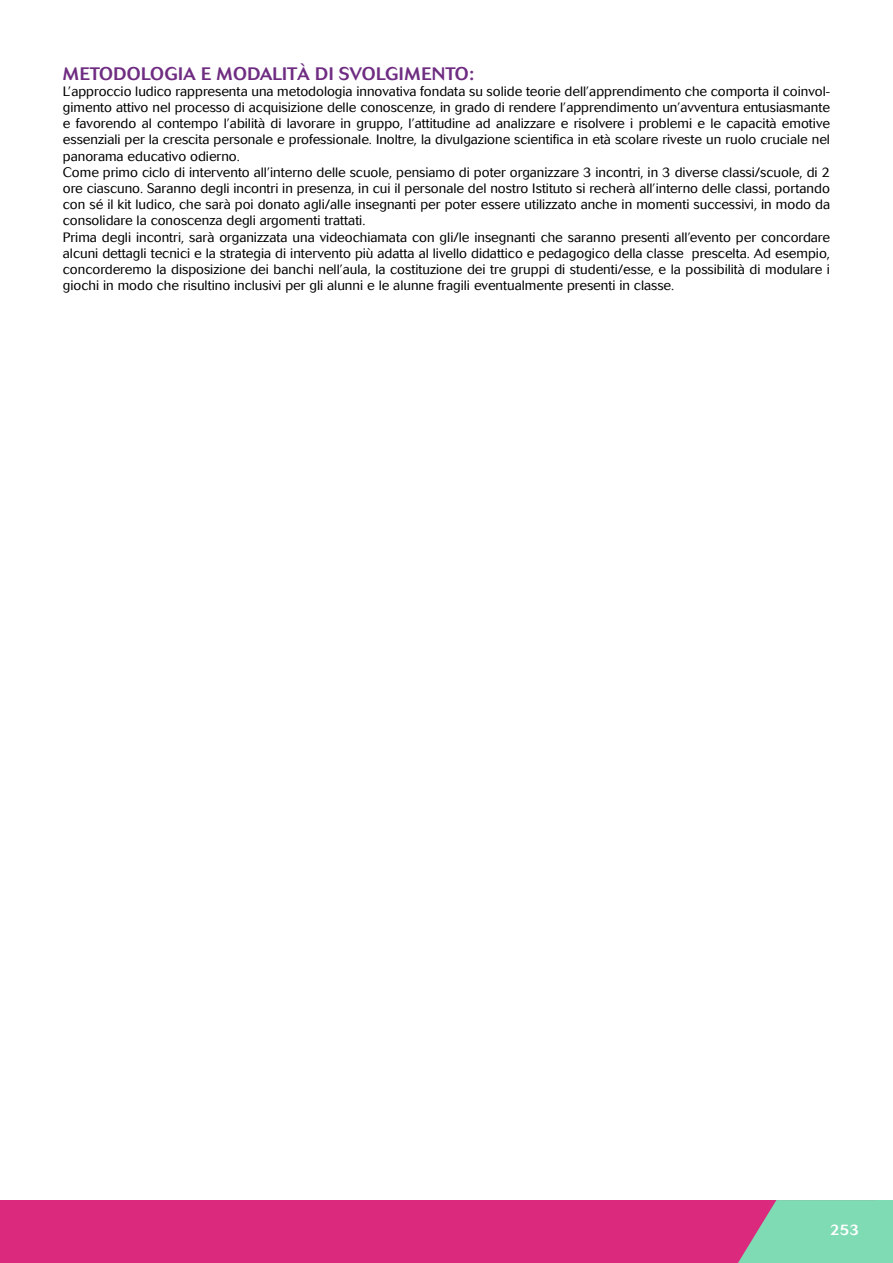
<style>
.page{position:relative;width:893px;height:1263px;background:#fff}
.page>*{position:absolute;margin:0;border:0;box-sizing:border-box;transform-origin:0 0}
.t1{font:500 18px "Cosmos";letter-spacing:.01em;color:#6f2d82}
.t2{font:500 15px "Cosmos";color:#fff}
.t3{font:300 13.5px/16.2px "Cosmos";color:#000}
</style>
<div class="page">
<div style="left:0;top:1200px;width:893px;height:63px;background:#db297d"></div>
<svg style="left:738px;top:1200px;width:139px;height:63px"></svg>
<div style="left:877px;top:1200px;width:16px;height:63px;background:#7edbb3"></div>
<h1 class="t1" style="left:63px;top:63px;width:412px">METODOLOGIA E MODALITÀ DI SVOLGIMENTO:</h1>
<p class="t3" style="left:63px;top:83px;width:769px">L’approccio ludico rappresenta una metodologia innovativa fondata su solide teorie dell’apprendimento che comporta il coinvol&shy;gimento attivo nel processo di acquisizione delle conoscenze, in grado di rendere l’apprendimento un’avventura entusiasmante e favorendo al contempo l’abilità di lavorare in gruppo, l’attitudine ad analizzare e risolvere i problemi e le capacità emotive essenziali per la crescita personale e professionale. Inoltre, la divulgazione scientifica in età scolare riveste un ruolo cruciale nel panorama educativo odierno.<br>Come primo ciclo di intervento all’interno delle scuole, pensiamo di poter organizzare 3 incontri, in 3 diverse classi/scuole, di 2 ore ciascuno. Saranno degli incontri in presenza, in cui il personale del nostro Istituto si recherà all’interno delle classi, portando con sé il kit ludico, che sarà poi donato agli/alle insegnanti per poter essere utilizzato anche in momenti successivi, in modo da consolidare la conoscenza degli argomenti trattati.<br>Prima degli incontri, sarà organizzata una videochiamata con gli/le insegnanti che saranno presenti all’evento per concordare alcuni dettagli tecnici e la strategia di intervento più adatta al livello didattico e pedagogico della classe prescelta. Ad esempio, concorderemo la disposizione dei banchi nell’aula, la costituzione dei tre gruppi di studenti/esse, e la possibilità di modulare i giochi in modo che risultino inclusivi per gli alunni e le alunne fragili eventualmente presenti in classe.</p>
<p class="t2" style="left:830px;top:1221px;width:31px">253</p>
</div>
